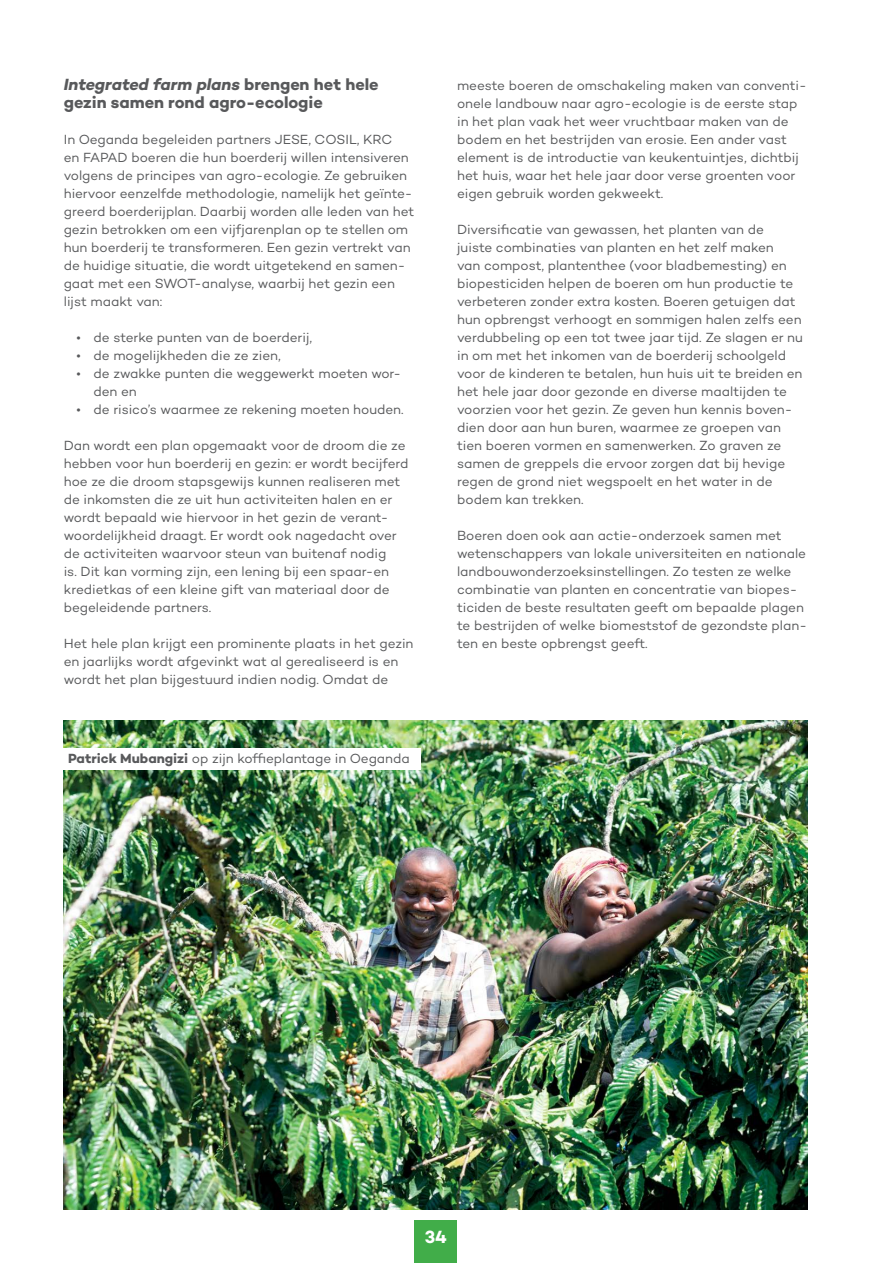
<style>
.page{position:relative;width:893px;height:1263px;background:#fff}
.page>*{position:absolute;margin:0;border:0;box-sizing:border-box;transform-origin:0 0}
.t1{font:700 18px "Campton";color:#fff}
.t2{font:700 16.5px/18px "Campton";letter-spacing:-.005em;color:#58595b}
.t3{font:13.5px/18px "Campton";letter-spacing:-.005em;color:#58595b}
.s1{font-style:italic}
.s2{font-weight:700}
</style>
<div class="page">
<img style="left:64px;top:720px;width:744px;height:489px">
<div style="left:64px;top:748px;width:357px;height:22px;background:#fff"></div>
<div style="left:415px;top:1220px;width:42px;height:43px;background:#41ad49"></div>
<p class="t2" style="left:64px;top:75px;width:316px"><span class="s1">Integrated farm plans</span> brengen het hele gezin samen rond agro-ecologie</p>
<p class="t3" style="left:64px;top:130px;width:352px">In Oeganda begeleiden partners JESE, COSIL, KRC<br>en FAPAD boeren die hun boerderij willen intensiveren volgens de principes van agro-ecologie. Ze gebruiken hiervoor eenzelfde methodologie, namelijk het geïnte&shy;greerd boerderijplan. Daarbij worden alle leden van het gezin betrokken om een vijfjarenplan op te stellen om hun boerderij te transformeren. Een gezin vertrekt van de huidige situatie, die wordt uitgetekend en samen&shy;gaat met een SWOT-analyse, waarbij het gezin een lijst maakt van:</p>
<p class="t3" style="left:77px;top:328px;width:237px">• de sterke punten van de boerderij,</p>
<p class="t3" style="left:77px;top:346px;width:206px">• de mogelijkheden die ze zien,</p>
<p class="t3" style="left:94px;top:364px;width:309px;text-indent:-17px">• de zwakke punten die weggewerkt moeten wor&shy;den en</p>
<p class="t3" style="left:77px;top:400px;width:329px">• de risico’s waarmee ze rekening moeten houden.</p>
<p class="t3" style="left:64px;top:436px;width:346px">Dan wordt een plan opgemaakt voor de droom die ze hebben voor hun boerderij en gezin: er wordt becijferd hoe ze die droom stapsgewijs kunnen realiseren met de inkomsten die ze uit hun activiteiten halen en er wordt bepaald wie hiervoor in het gezin de verant&shy;woordelijkheid draagt. Er wordt ook nagedacht over de activiteiten waarvoor steun van buitenaf nodig<br>is. Dit kan vorming zijn, een lening bij een spaar-en kredietkas of een kleine gift van materiaal door de begeleidende partners.</p>
<p class="t3" style="left:64px;top:634px;width:351px">Het hele plan krijgt een prominente plaats in het gezin en jaarlijks wordt afgevinkt wat al gerealiseerd is en wordt het plan bijgestuurd indien nodig. Omdat de</p>
<p class="t3" style="left:68px;top:749px;width:343px"><span class="s2">Patrick Mubangizi</span> op zijn koffieplantage in Oeganda</p>
<p class="t3" style="left:457px;top:76px;width:351px">meeste boeren de omschakeling maken van conventi&shy;onele landbouw naar agro-ecologie is de eerste stap in het plan vaak het weer vruchtbaar maken van de bodem en het bestrijden van erosie. Een ander vast element is de introductie van keukentuintjes, dichtbij het huis, waar het hele jaar door verse groenten voor eigen gebruik worden gekweekt.</p>
<p class="t3" style="left:457px;top:220px;width:347px">Diversificatie van gewassen, het planten van de<br>juiste combinaties van planten en het zelf maken<br>van compost, plantenthee (voor bladbemesting) en biopesticiden helpen de boeren om hun productie te verbeteren zonder extra kosten. Boeren getuigen dat hun opbrengst verhoogt en sommigen halen zelfs een verdubbeling op een tot twee jaar tijd. Ze slagen er nu in om met het inkomen van de boerderij schoolgeld voor de kinderen te betalen, hun huis uit te breiden en het hele jaar door gezonde en diverse maaltijden te voorzien voor het gezin. Ze geven hun kennis boven&shy;dien door aan hun buren, waarmee ze groepen van tien boeren vormen en samenwerken. Zo graven ze samen de greppels die ervoor zorgen dat bij hevige regen de grond niet wegspoelt en het water in de bodem kan trekken.</p>
<p class="t3" style="left:457px;top:526px;width:351px">Boeren doen ook aan actie-onderzoek samen met wetenschappers van lokale universiteiten en nationale landbouwonderzoeksinstellingen. Zo testen ze welke combinatie van planten en concentratie van biopes&shy;ticiden de beste resultaten geeft om bepaalde plagen te bestrijden of welke biomeststof de gezondste plan&shy;ten en beste opbrengst geeft.</p>
<h1 class="t1" style="left:425px;top:1225px;width:24px">34</h1>
</div>
